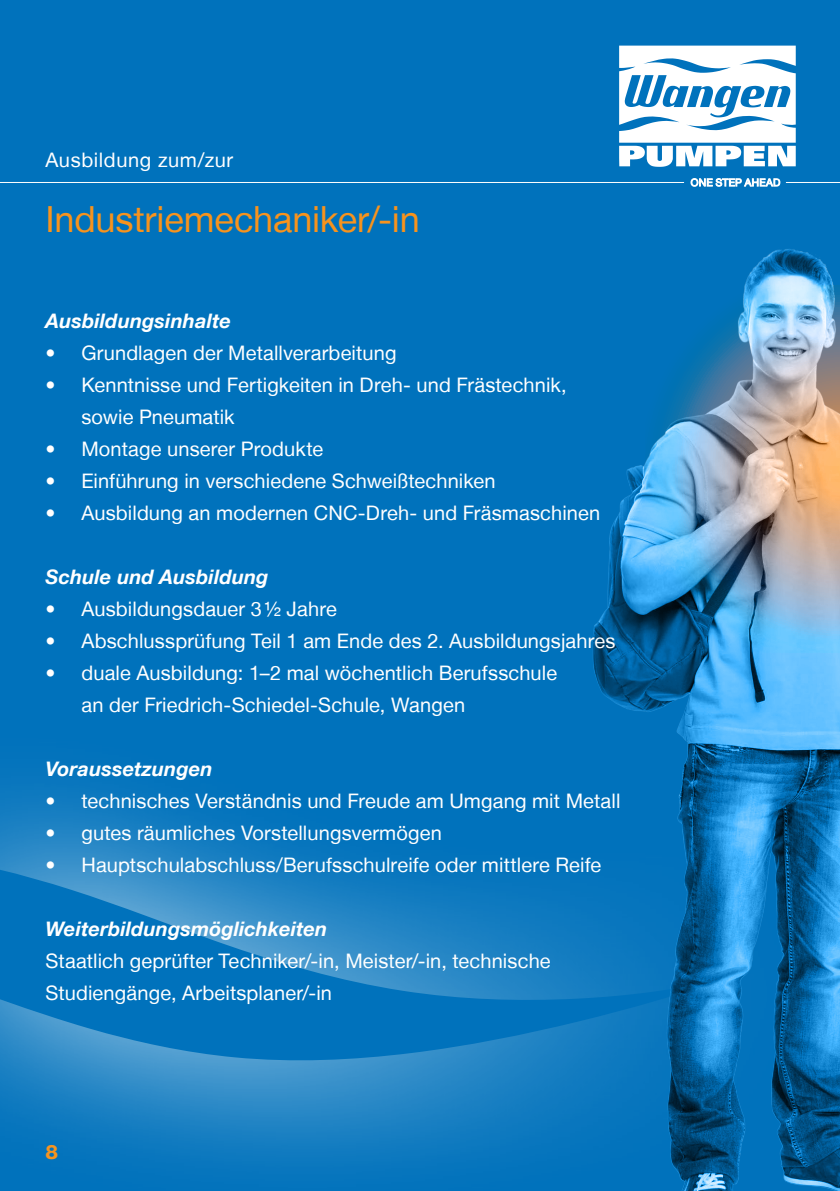
<style>
.page{position:relative;width:840px;height:1191px;background:#fff}
.page>*{position:absolute;margin:0;border:0;box-sizing:border-box;transform-origin:0 0}
.t1{font:36px "Helvetica Neue LT";letter-spacing:-.005em;color:#f7931d}
.t2{font:20px/32px "Helvetica Neue LT";letter-spacing:.005em;color:#fff}
.t3{font:italic 700 20px "Helvetica Neue LT";letter-spacing:.01em;color:#fff}
.t4{font:20px "Helvetica Neue LT";letter-spacing:.03em;color:#fff}
.t5{font:800 20px "Helvetica Neue LT";color:#f7931d}
</style>
<div class="page">
<div style="left:0;top:0;width:839px;height:1191px;background:#0072bc"></div>
<div style="left:0;top:726px;width:820px;height:465px;background:#fff;opacity:.77"></div>
<svg style="left:0;top:842px;width:523px;height:220px"></svg>
<svg style="left:690px;top:178px;width:89px;height:8px"></svg>
<svg style="left:619px;top:45px;width:176px;height:122px"></svg>
<hr style="left:0;top:182px;width:683px;height:1px;background:#fff">
<hr style="left:785px;top:182px;width:54px;height:1px;background:#fff">
<img style="left:523px;top:249px;width:316px;height:942px">
<p class="t4" style="left:45px;top:148px;width:189px">Ausbildung zum/zur</p>
<h1 class="t1" style="left:45px;top:198px;width:375px">Industriemechaniker/-in</h1>
<p class="t3" style="left:45px;top:309px;width:187px">Ausbildungsinhalte</p>
<p class="t2" style="left:45px;top:337px;width:352px">• Grundlagen der Metallverarbeitung</p>
<p class="t2" style="left:81px;top:369px;width:486px;text-indent:-36px">• Kenntnisse und Fertigkeiten in Dreh- und Frästechnik, sowie Pneumatik</p>
<p class="t2" style="left:45px;top:433px;width:279px">• Montage unserer Produkte</p>
<p class="t2" style="left:45px;top:465px;width:451px">• Einführung in verschiedene Schweißtechniken</p>
<p class="t2" style="left:45px;top:497px;width:556px">• Ausbildung an modernen CNC-Dreh- und Fräsmaschinen</p>
<p class="t3" style="left:45px;top:565px;width:224px">Schule und Ausbildung</p>
<p class="t2" style="left:45px;top:593px;width:293px">• Ausbildungsdauer 3½ Jahre</p>
<p class="t2" style="left:45px;top:625px;width:571px">• Abschlussprüfung Teil 1 am Ende des 2. Ausbildungsjahres</p>
<p class="t2" style="left:81px;top:657px;width:477px;text-indent:-36px">• duale Ausbildung: 1–2 mal wöchentlich Berufsschule an der Friedrich-Schiedel-Schule, Wangen</p>
<p class="t3" style="left:45px;top:757px;width:169px">Voraussetzungen</p>
<p class="t2" style="left:45px;top:785px;width:576px">• technisches Verständnis und Freude am Umgang mit Metall</p>
<p class="t2" style="left:45px;top:817px;width:398px">• gutes räumliches Vorstellungsvermögen</p>
<p class="t2" style="left:45px;top:849px;width:557px">• Hauptschulabschluss/Berufsschulreife oder mittlere Reife</p>
<p class="t3" style="left:45px;top:917px;width:283px">Weiterbildungsmöglichkeiten</p>
<p class="t2" style="left:45px;top:945px;width:506px">Staatlich geprüfter Techniker/-in, Meister/-in, technische<br>Studiengänge, Arbeitsplaner/-in</p>
<p class="t5" style="left:45px;top:1140px;width:14px">8</p>
</div>
